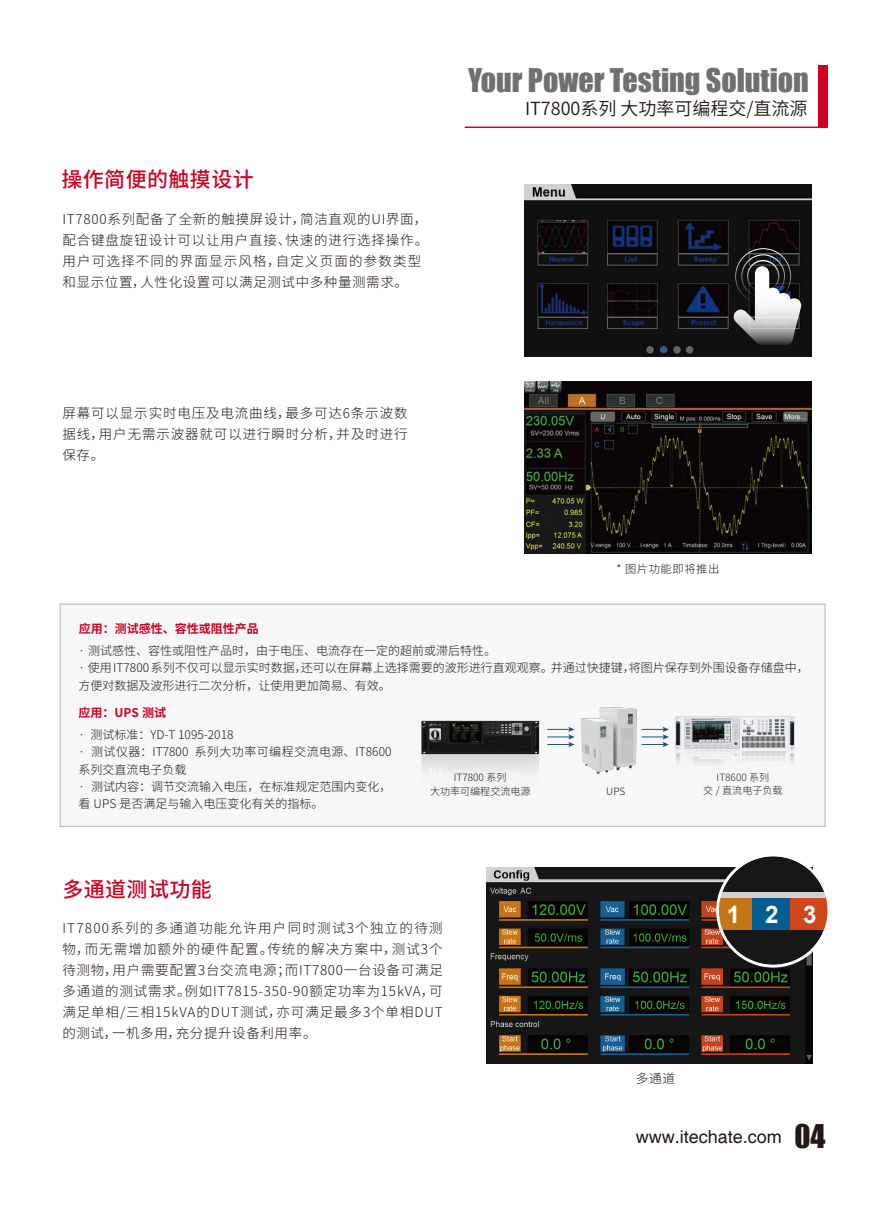
<style>
.page{position:relative;width:893px;height:1212px;background:#fff}
.page>*{position:absolute;margin:0;border:0;box-sizing:border-box;transform-origin:0 0}
.t1{font:30px "Impact";color:#717071}
.t2{font:700 24.15px "Arial";color:#fff}
.t3{font:500 21px "Source Han Sans CN";letter-spacing:.02em;color:#cf0022}
.t4{font:18px "Source Han Sans CN";color:#231815}
.t5{font:18px "Helvetica";color:#231815}
.t6{font:300 13.5px/21px "Source Han Sans CN";letter-spacing:.065em;color:#231815;text-align:justify}
.t7{font:300 12.75px "Source Han Sans CN";color:#221815}
.t8{font:300 12px/17.4px "Source Han Sans CN";color:#221815}
.t9{font:700 12px "Source Han Sans CN";color:#cf0022}
.t10{font:300 11.25px "Source Han Sans CN";letter-spacing:.05em;color:#221815}
.t11{font:300 10.05px/13.8px "Source Han Sans CN";color:#231815;text-align:center}
.t12{font:300 10.05px/13.5px "Source Han Sans CN";color:#222;text-align:center}
.s1{font-family:"Impact";font-size:30px}
</style>
<div class="page">
<div style="left:818px;top:66px;width:10px;height:61px;background:#cf0022"></div>
<img style="left:525px;top:345px;width:286px;height:11px">
<svg style="left:464px;top:126px;width:364px;height:219px"></svg>
<div style="left:735px;top:248px;width:56px;height:56px;border:1px solid #fff;border-radius:50%"></div>
<div style="left:741px;top:254px;width:44px;height:44px;border:1px solid #fff;border-radius:50%"></div>
<div style="left:747px;top:260px;width:32px;height:32px;border:1px solid #fff;border-radius:50%"></div>
<img style="left:525px;top:381px;width:286px;height:172px">
<div style="left:60px;top:604px;width:765px;height:223px;background:#f7f7f7;border:1px solid #b5b4b5"></div>
<img style="left:581px;top:707px;width:56px;height:67px">
<img style="left:675px;top:716px;width:120px;height:48px">
<svg style="left:551px;top:727px;width:24px;height:20px"></svg>
<svg style="left:641px;top:727px;width:28px;height:20px"></svg>
<img style="left:421px;top:720px;width:130px;height:47px">
<img style="left:486px;top:868px;width:326px;height:195px">
<svg style="left:717px;top:857px;width:107px;height:109px"></svg>
<div style="left:717px;top:892px;width:112px;height:9px;background:#d1d1d1"></div>
<div style="left:717px;top:898px;width:36px;height:32px;background:#c67516"></div>
<div style="left:753px;top:898px;width:38px;height:32px;background:#035e91"></div>
<div style="left:790px;top:898px;width:39px;height:32px;background:#cf4619"></div>
<div style="left:716px;top:853px;width:114px;height:114px;border:3px solid #fff;border-radius:50%"></div>
<h3 class="t3" style="left:61px;top:167px;width:194px">操作简便的触摸设计</h3>
<p class="t6" style="left:63px;top:208px;width:367px;text-align:left">IT7800系列配备了全新的触摸屏设计，简洁直观的UI界面，配合键盘旋钮设计可以让用户直接、快速的进行选择操作。用户可选择不同的界面显示风格，自定义页面的参数类型和显示位置，人性化设置可以满足测试中多种量测需求。</p>
<h1 class="t1" style="left:468px;top:57px;width:342px">Your Power Testing Solution</h1>
<h3 class="t4" style="left:525px;top:99px;width:284px">IT7800系列 大功率可编程交/直流源</h3>
<p class="t6" style="left:63px;top:403px;width:347px">屏幕可以显示实时电压及电流曲线，最多可达6条示波数据线，用户无需示波器就可以进行瞬时分析，并及时进行保存。</p>
<p class="t9" style="left:79px;top:622px;width:181px">应用：测试感性、容性或阻性产品</p>
<p class="t10" style="left:616px;top:563px;width:104px">* 图片功能即将推出</p>
<p class="t8" style="left:79px;top:642px;width:731px">· 测试感性、容性或阻性产品时，由于电压、电流存在一定的超前或滞后特性。<br>· 使用 IT7800 系列不仅可以显示实时数据，还可以在屏幕上选择需要的波形进行直观观察。并通过快捷键，将图片保存到外围设备存储盘中，方便对数据及波形进行二次分析，让使用更加简易、有效。</p>
<p class="t9" style="left:79px;top:706px;width:89px">应用：UPS 测试</p>
<p class="t8" style="left:79px;top:726px;width:314px">· 测试标准：YD-T 1095-2018<br>· 测试仪器：IT7800 系列大功率可编程交流电源、IT8600系列交直流电子负载<br>· 测试内容：调节交流输入电压，在标准规定范围内变化，看 UPS 是否满足与输入电压变化有关的指标。</p>
<h3 class="t3" style="left:62px;top:877px;width:151px">多通道测试功能</h3>
<p class="t11" style="left:430px;top:771px;width:102px">IT7800 系列<br>大功率可编程交流电源</p>
<p class="t6" style="left:62px;top:918px;width:382px">IT7800系列的多通道功能允许用户同时测试3个独立的待测物，而无需增加额外的硬件配置。传统的解决方案中，测试3个待测物，用户需要配置3台交流电源；而IT7800一台设备可满足多通道的测试需求。例如IT7815-350-90额定功率为15kVA，可满足单相/三相15kVA的DUT测试，亦可满足最多3个单相DUT的测试，一机多用，充分提升设备利用率。</p>
<p class="t11" style="left:606px;top:784px;width:21px">UPS</p>
<p class="t12" style="left:703px;top:771px;width:81px">IT8600 系列<br>交 / 直流电子负载</p>
<h2 class="t2" style="left:727px;top:897px;width:91px">123</h2>
<p class="t7" style="left:636px;top:1071px;width:41px">多通道</p>
<h3 class="t5" style="left:636px;top:1126px;width:191px">www.itechate.com <span class="s1">04</span></h3>
</div>
